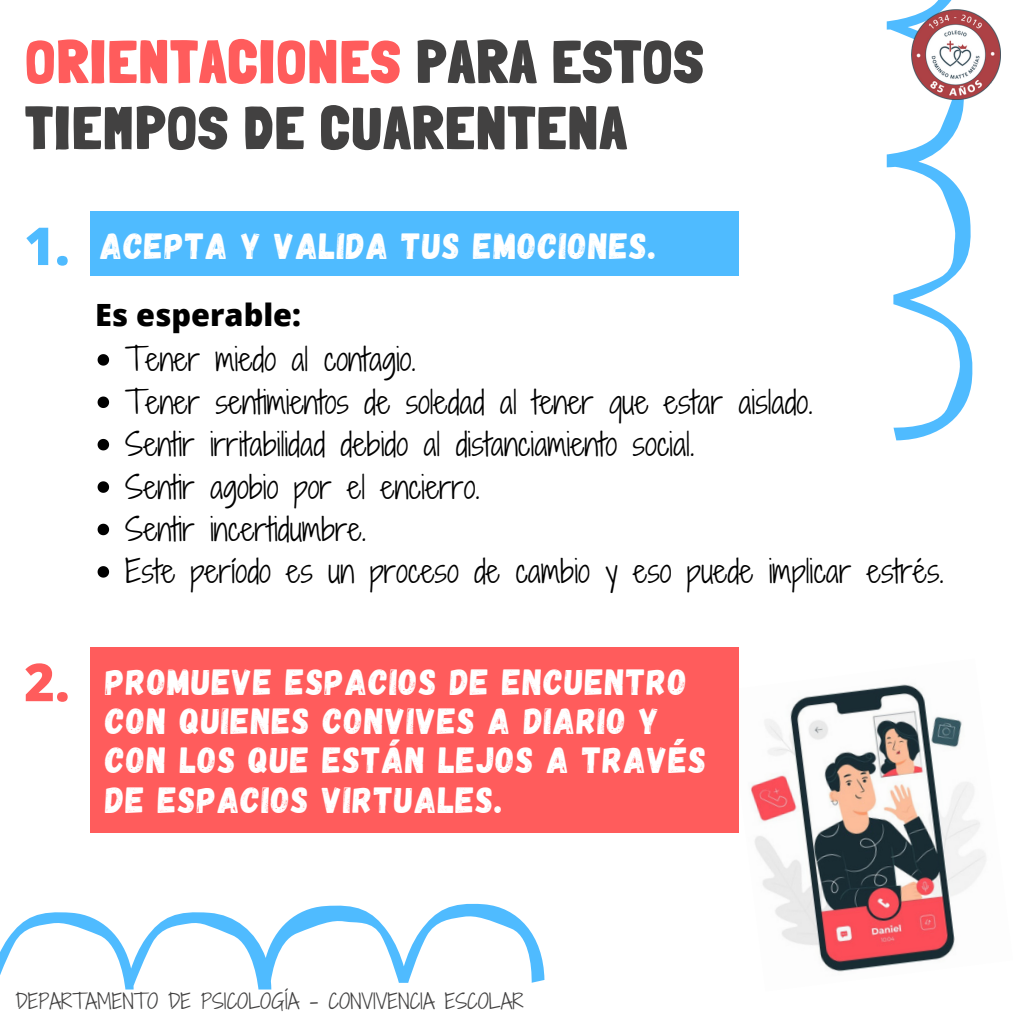
<style>
.page{position:relative;width:1013px;height:1013px;background:#fff}
.page>*{position:absolute;margin:0;border:0;box-sizing:border-box;transform-origin:0 0}
.t1{font:900 60px/66.1px "Londrina Solid";letter-spacing:.035em;color:#424141}
.t2{font:800 52.25px "Open Sans";color:#4fbbff}
.t3{font:800 52.25px "Open Sans";color:#ff5c5c}
.t4{font:36.38px/39.2px "Gagalin";letter-spacing:.035em;color:#fff}
.t5{font:30.62px/42.4px "Shadows Into Light Two";color:#000}
.t6{font:800 30.62px "Open Sans";color:#000}
.t7{font:20px "Shadows Into Light Two";color:#424141}
.s1{color:#ff5c5c}
</style>
<div class="page">
<svg style="left:0;top:903px;width:544px;height:86px"></svg>
<svg style="left:886px;top:0;width:87px;height:440px"></svg>
<img style="left:911px;top:10px;width:89px;height:89px">
<div style="left:90px;top:211px;width:648px;height:65px;background:#4fbbff"></div>
<img style="left:727px;top:658px;width:259px;height:314px">
<div style="left:90px;top:647px;width:648px;height:185px;background:#ff5c5c"></div>
<svg style="left:98px;top:354px;width:11px;height:11px"></svg>
<svg style="left:98px;top:396px;width:11px;height:12px"></svg>
<svg style="left:98px;top:439px;width:11px;height:11px"></svg>
<svg style="left:98px;top:481px;width:11px;height:12px"></svg>
<svg style="left:98px;top:523px;width:11px;height:12px"></svg>
<svg style="left:98px;top:566px;width:11px;height:11px"></svg>
<h1 class="t1" style="left:26px;top:28px;width:679px"><span class="s1">ORIENTACIONES</span> PARA ESTOS<br>TIEMPOS DE CUARENTENA</h1>
<h2 class="t2" style="left:24px;top:209px;width:47px">1.</h2>
<h2 class="t3" style="left:24px;top:645px;width:47px">2.</h2>
<p class="t4" style="left:100px;top:224px;width:557px">ACEPTA Y VALIDA TUS EMOCIONES.</p>
<p class="t6" style="left:95px;top:293px;width:207px">Es esperable:</p>
<p class="t5" style="left:125px;top:338px;width:820px">Tener miedo al contagio.<br>Tener sentimientos de soledad al tener que estar aislado.<br>Sentir irritabilidad debido al distanciamiento social.<br>Sentir agobio por el encierro.<br>Sentir incertidumbre.<br>Este período es un proceso de cambio y eso puede implicar estrés.</p>
<p class="t4" style="left:106px;top:660px;width:602px">PROMUEVE ESPACIOS DE ENCUENTRO<br>CON QUIENES CONVIVES A DIARIO Y<br>CON LOS QUE ESTÁN LEJOS A TRAVÉS<br>DE ESPACIOS VIRTUALES.</p>
<p class="t7" style="left:16px;top:986px;width:510px">DEPARTAMENTO DE PSICOLOGÍA – CONVIVENCIA ESCOLAR</p>
</div>
